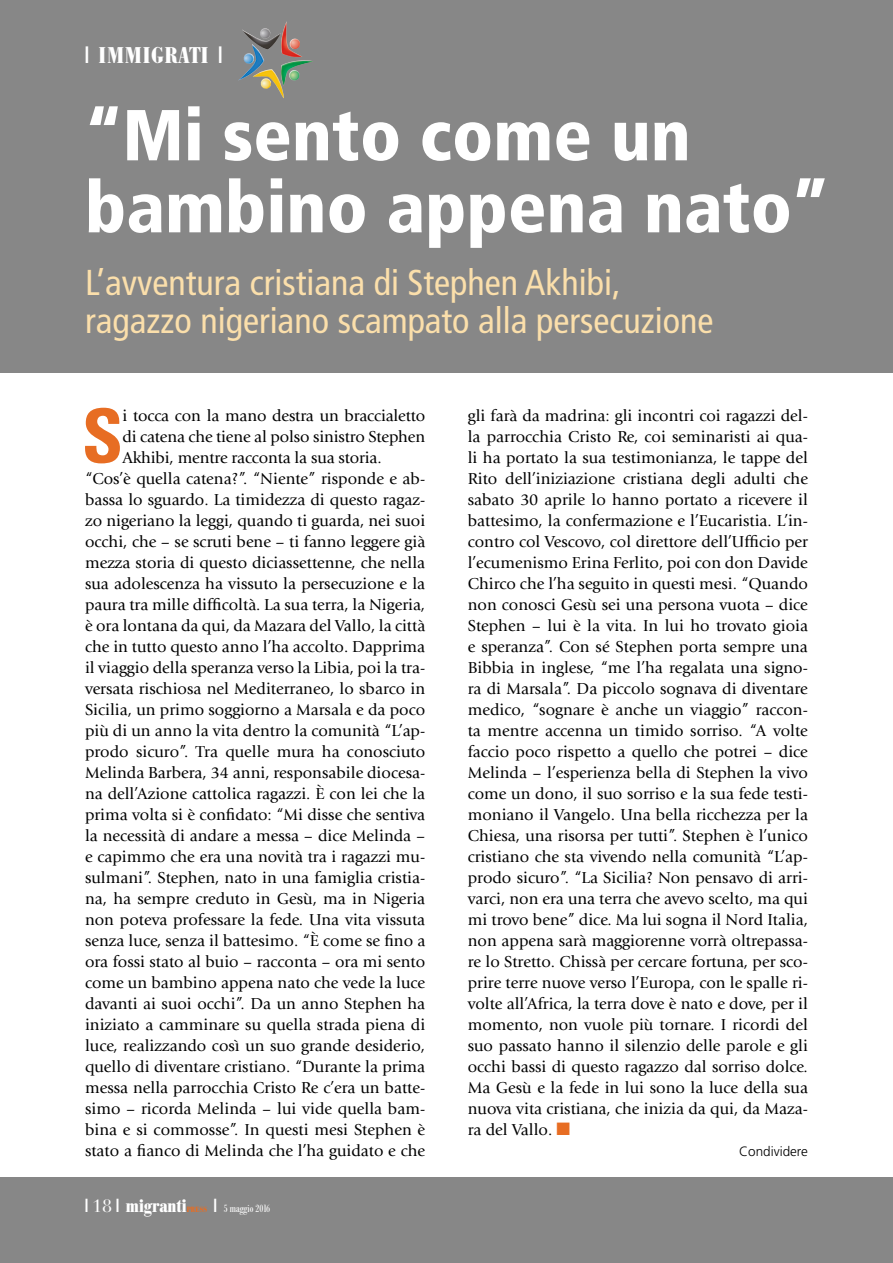
<style>
.page{position:relative;width:893px;height:1263px;background:#fff}
.page>*{position:absolute;margin:0;border:0;box-sizing:border-box;transform-origin:0 0}
.t1{font:700 condensed 74.7px "Univers";color:#e76d23}
.t2{font:900 condensed 72px/72px "Frutiger";color:#fff}
.t3{font:condensed 36px/37.5px "Frutiger";color:#fbdfab}
.t4{font:700 condensed 22.5px "Bodoni BE";letter-spacing:.04em;color:#fff}
.t5{font:700 condensed 18px "Bodoni BE";color:#fff}
.t6{font:16.5px/21px "Giovanni";color:#000;text-align:justify}
.t7{font:300 13.5px "Frutiger";color:#000}
.t8{font:condensed 10.5px "Bodoni BE";color:#fff}
.t9{font:700 condensed 7.5px "Bodoni BE";letter-spacing:.04em;color:#e76d23}
.s1{font-family:"False Positive BRK";font-weight:400;font-stretch:normal}
.s2{font-family:"Bauer Bodoni Std";font-weight:400;font-stretch:normal}
.s3{font-family:"False Positive BRK";font-stretch:normal;font-size:18px}
.s4{color:#e76d23}
</style>
<div class="page">
<div style="left:0;top:0;width:893px;height:372px;background:#878787"></div>
<div style="left:0;top:1178px;width:893px;height:85px;background:#878787"></div>
<img style="left:238px;top:21px;width:75px;height:77px">
<h3 class="t4" style="left:85px;top:43px;width:139px"><span class="s1">1</span> IMMIGRATI <span class="s1">1</span></h3>
<h2 class="t2" style="left:85px;top:99px;width:746px">“Mi sento come un bambino appena nato”</h2>
<h3 class="t3" style="left:85px;top:264px;width:630px">L’avventura cristiana di Stephen Akhibi, ragazzo nigeriano scampato alla persecuzione</h3>
<h1 class="t1" style="left:82px;top:390px;width:43px">S</h1>
<p class="t6" style="left:123px;top:405px;width:304px">i tocca con la mano destra un braccialetto</p>
<p class="t6" style="left:123px;top:426px;width:304px">di catena che tiene al polso sinistro Stephen</p>
<p class="t6" style="left:123px;top:447px;width:261px">Akhibi, mentre racconta la sua storia.</p>
<p class="t6" style="left:85px;top:468px;width:342px">“Cos’è quella catena?”. “Niente” risponde e ab-</p>
<p class="t6" style="left:85px;top:489px;width:342px">bassa lo sguardo. La timidezza di questo ragaz-</p>
<p class="t6" style="left:85px;top:510px;width:342px">zo nigeriano la leggi, quando ti guarda, nei suoi</p>
<p class="t6" style="left:85px;top:531px;width:342px">occhi, che – se scruti bene – ti fanno leggere già</p>
<p class="t6" style="left:85px;top:552px;width:342px">mezza storia di questo diciassettenne, che nella</p>
<p class="t6" style="left:85px;top:573px;width:342px">sua adolescenza ha vissuto la persecuzione e la</p>
<p class="t6" style="left:85px;top:594px;width:342px">paura tra mille difficoltà. La sua terra, la Nigeria,</p>
<p class="t6" style="left:85px;top:615px;width:342px">è ora lontana da qui, da Mazara del Vallo, la città</p>
<p class="t6" style="left:85px;top:636px;width:342px">che in tutto questo anno l’ha accolto. Dapprima</p>
<p class="t6" style="left:85px;top:657px;width:342px">il viaggio della speranza verso la Libia, poi la tra-</p>
<p class="t6" style="left:85px;top:678px;width:342px">versata rischiosa nel Mediterraneo, lo sbarco in</p>
<p class="t6" style="left:85px;top:699px;width:342px">Sicilia, un primo soggiorno a Marsala e da poco</p>
<p class="t6" style="left:85px;top:720px;width:342px">più di un anno la vita dentro la comunità “L’ap-</p>
<p class="t6" style="left:85px;top:741px;width:342px">prodo sicuro”. Tra quelle mura ha conosciuto</p>
<p class="t6" style="left:85px;top:762px;width:342px">Melinda Barbera, 34 anni, responsabile diocesa-</p>
<p class="t6" style="left:85px;top:783px;width:342px">na dell’Azione cattolica ragazzi. È con lei che la</p>
<p class="t6" style="left:85px;top:804px;width:342px">prima volta si è confidato: “Mi disse che sentiva</p>
<p class="t6" style="left:85px;top:825px;width:342px">la necessità di andare a messa – dice Melinda –</p>
<p class="t6" style="left:85px;top:846px;width:342px">e capimmo che era una novità tra i ragazzi mu-</p>
<p class="t6" style="left:85px;top:867px;width:342px">sulmani”. Stephen, nato in una famiglia cristia-</p>
<p class="t6" style="left:85px;top:888px;width:342px">na, ha sempre creduto in Gesù, ma in Nigeria</p>
<p class="t6" style="left:85px;top:909px;width:342px">non poteva professare la fede. Una vita vissuta</p>
<p class="t6" style="left:85px;top:930px;width:342px">senza luce, senza il battesimo. “È come se fino a</p>
<p class="t6" style="left:85px;top:951px;width:342px">ora fossi stato al buio – racconta – ora mi sento</p>
<p class="t6" style="left:85px;top:972px;width:342px">come un bambino appena nato che vede la luce</p>
<p class="t6" style="left:85px;top:993px;width:342px">davanti ai suoi occhi”. Da un anno Stephen ha</p>
<p class="t6" style="left:85px;top:1014px;width:342px">iniziato a camminare su quella strada piena di</p>
<p class="t6" style="left:85px;top:1035px;width:342px">luce, realizzando così un suo grande desiderio,</p>
<p class="t6" style="left:85px;top:1056px;width:342px">quello di diventare cristiano. “Durante la prima</p>
<p class="t6" style="left:85px;top:1077px;width:342px">messa nella parrocchia Cristo Re c’era un batte-</p>
<p class="t6" style="left:85px;top:1098px;width:342px">simo – ricorda Melinda – lui vide quella bam-</p>
<p class="t6" style="left:85px;top:1119px;width:342px">bina e si commosse”. In questi mesi Stephen è</p>
<p class="t6" style="left:85px;top:1140px;width:342px">stato a fianco di Melinda che l’ha guidato e che</p>
<p class="t5" style="left:85px;top:1196px;width:103px"><span class="s1">1</span> <span class="s2">18</span> <span class="s1">1</span> migranti</p>
<p class="t9" style="left:187px;top:1205px;width:22px">PRESS</p>
<p class="t8" style="left:214px;top:1203px;width:58px"><span class="s3">1</span> 5 maggio 2016</p>
<p class="t6" style="left:468px;top:405px;width:342px">gli farà da madrina: gli incontri coi ragazzi del&shy;la parrocchia Cristo Re, coi seminaristi ai qua&shy;li ha portato la sua testimonianza, le tappe del Rito dell’iniziazione cristiana degli adulti che sabato 30 aprile lo hanno portato a ricevere il battesimo, la confermazione e l’Eucaristia. L’in&shy;contro col Vescovo, col direttore dell’Ufficio per l’ecumenismo Erina Ferlito, poi con don Davide Chirco che l’ha seguito in questi mesi. “Quando non conosci Gesù sei una persona vuota – dice Stephen – lui è la vita. In lui ho trovato gioia e speranza”. Con sé Stephen porta sempre una Bibbia in inglese, “me l’ha regalata una signo&shy;ra di Marsala”. Da piccolo sognava di diventare medico, “sognare è anche un viaggio” raccon&shy;ta mentre accenna un timido sorriso. “A volte faccio poco rispetto a quello che potrei – dice Melinda – l’esperienza bella di Stephen la vivo come un dono, il suo sorriso e la sua fede testi&shy;moniano il Vangelo. Una bella ricchezza per la Chiesa, una risorsa per tutti”. Stephen è l’unico cristiano che sta vivendo nella comunità “L’ap&shy;prodo sicuro”. “La Sicilia? Non pensavo di arri&shy;varci, non era una terra che avevo scelto, ma qui mi trovo bene” dice. Ma lui sogna il Nord Italia, non appena sarà maggiorenne vorrà oltrepassa&shy;re lo Stretto. Chissà per cercare fortuna, per sco&shy;prire terre nuove verso l’Europa, con le spalle ri&shy;volte all’Africa, la terra dove è nato e dove, per il momento, non vuole più tornare. I ricordi del suo passato hanno il silenzio delle parole e gli occhi bassi di questo ragazzo dal sorriso dolce.<br>Ma Gesù e la fede in lui sono la luce della sua nuova vita cristiana, che inizia da qui, da Maza&shy;ra del Vallo. <span class="s4">■</span></p>
<p class="t7" style="left:739px;top:1143px;width:70px">Condividere</p>
</div>
